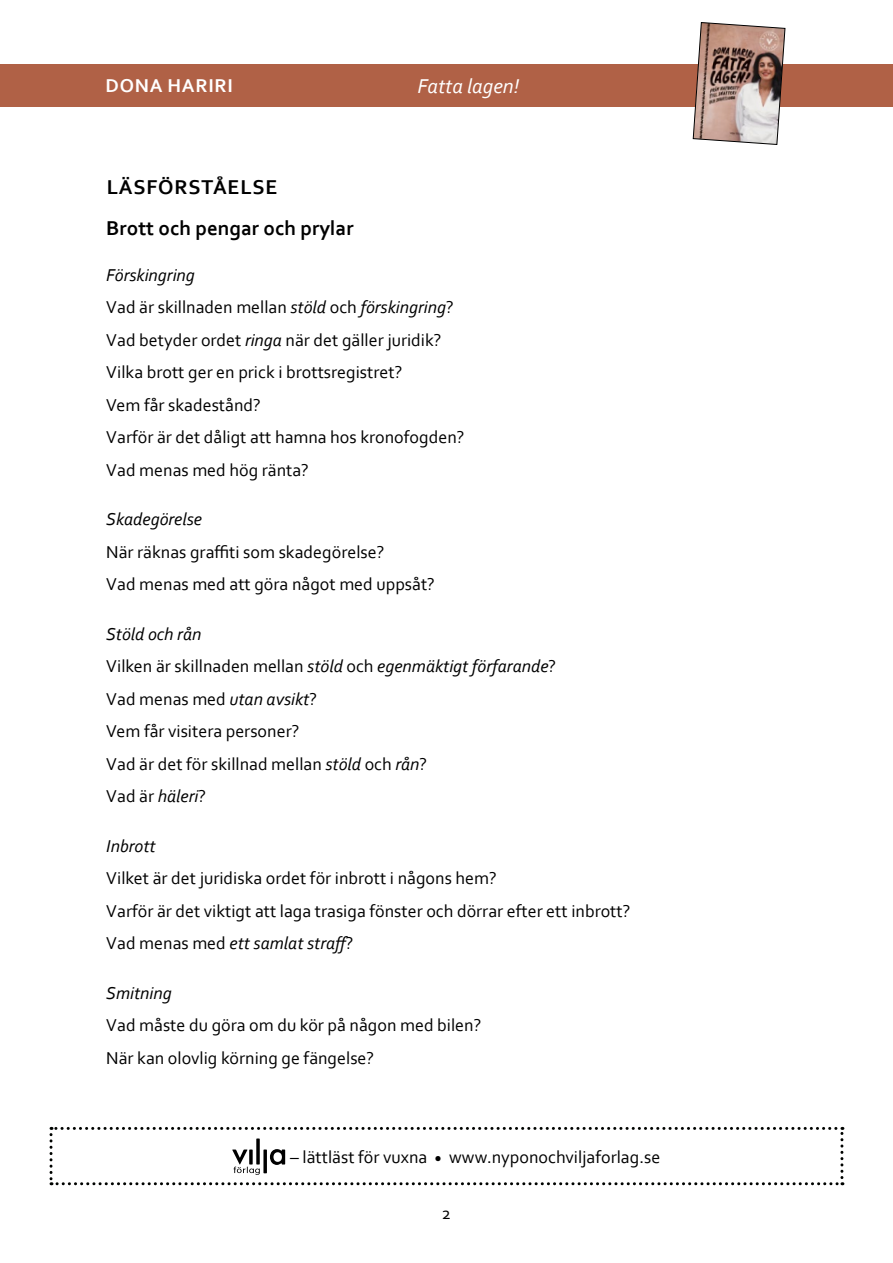
<style>
.page{position:relative;width:893px;height:1263px;background:#fff}
.page>*{position:absolute;margin:0;border:0;box-sizing:border-box;transform-origin:0 0}
.t1{font:700 21px/41px "Corbel";color:#000}
.t2{font:italic 21px "Corbel";color:#fff}
.t3{font:700 19.5px "Corbel";letter-spacing:.04em;color:#fff}
.t4{font:18px/32.5px "Corbel";color:#000}
.t5{font:italic 18px "Corbel";color:#000}
.s1{font-style:italic}
</style>
<div class="page">
<div style="left:0;top:64px;width:893px;height:42px;background:#b06146"></div>
<svg style="left:693px;top:22px;width:92px;height:123px;background:#ae958c"></svg>
<svg style="left:50px;top:1127px;width:793px;height:58px"></svg>
<p class="t3" style="left:106px;top:74px;width:129px">DONA HARIRI</p>
<p class="t2" style="left:417px;top:73px;width:103px">Fatta lagen!</p>
<p class="t1" style="left:106px;top:166px;width:249px">LÄSFÖRSTÅELSE<br>Brott och pengar och prylar</p>
<p class="t4" style="left:106px;top:258px;width:360px"><span class="s1">Förskingring<br></span>Vad är skillnaden mellan <span class="s1">stöld</span> och <span class="s1">förskingring</span>?<br>Vad betyder ordet <span class="s1">ringa</span> när det gäller juridik?<br>Vilka brott ger en prick i brottsregistret?<br>Vem får skadestånd?<br>Varför är det dåligt att hamna hos kronofogden?<br>Vad menas med hög ränta?</p>
<p class="t5" style="left:106px;top:508px;width:97px">Skadegörelse</p>
<p class="t4" style="left:106px;top:535px;width:330px">När räknas graffiti som skadegörelse?<br>Vad menas med att göra något med uppsåt?</p>
<p class="t4" style="left:106px;top:617px;width:451px"><span class="s1">Stöld och rån<br></span>Vilken är skillnaden mellan <span class="s1">stöld</span> och <span class="s1">egenmäktigt förfarande</span>?<br>Vad menas med <span class="s1">utan avsikt</span>?<br>Vem får visitera personer?<br>Vad är det för skillnad mellan <span class="s1">stöld</span> och <span class="s1">rån</span>?<br>Vad är <span class="s1">häleri</span>?</p>
<p class="t5" style="left:106px;top:834px;width:51px">Inbrott</p>
<p class="t4" style="left:106px;top:861px;width:526px">Vilket är det juridiska ordet för inbrott i någons hem?<br>Varför är det viktigt att laga trasiga fönster och dörrar efter ett inbrott?<br>Vad menas med <span class="s1">ett samlat straff</span>?</p>
<p class="t5" style="left:106px;top:982px;width:67px">Smitning</p>
<p class="t4" style="left:106px;top:1008px;width:377px">Vad måste du göra om du kör på någon med bilen?<br>När kan olovlig körning ge fängelse?</p>
<p class="t4" style="left:290px;top:1140px;width:372px">– lättläst för vuxna <sub>•</sub> www.nyponochviljaforlag.se</p>
<p class="t4" style="left:442px;top:1196px;width:11px">2</p>
</div>
